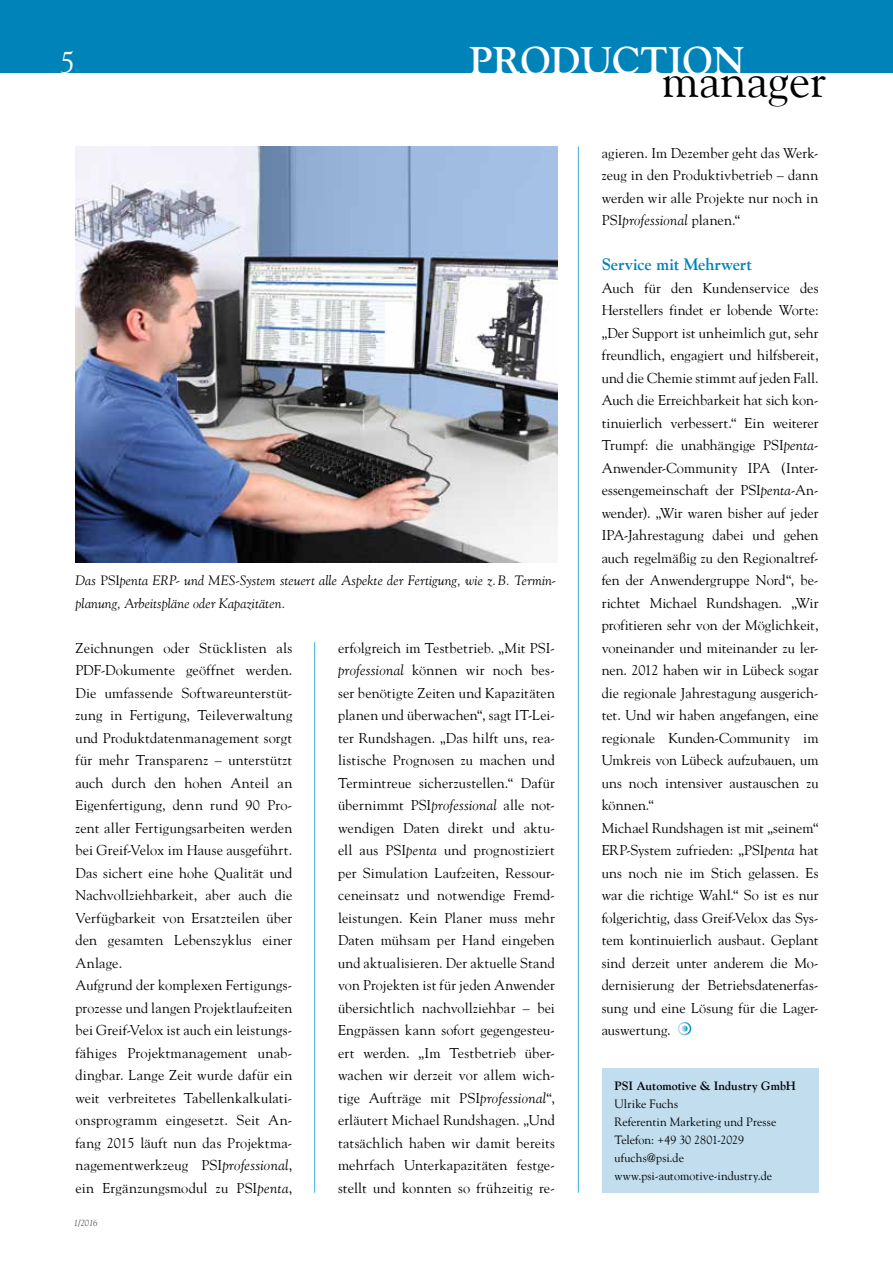
<style>
.page{position:relative;width:893px;height:1263px;background:#fff}
.page>*{position:absolute;margin:0;border:0;box-sizing:border-box;transform-origin:0 0}
.t1{font:47.7px "Goudy";color:#000}
.t2{font:700 38.4px "Goudy";color:#fff}
.t3{font:30px "Goudy";color:#fff}
.t4{font:700 16.5px "Goudy";letter-spacing:-.01em;color:#0083b8}
.t5{font:14.25px/22.5px "Goudy";letter-spacing:.005em;color:#000}
.t6{font:italic 13.5px/22.5px "Goudy";letter-spacing:.01em;color:#000}
.t7{font:12px/18px "Goudy";letter-spacing:.005em;color:#000}
.t8{font:700 12px "Goudy";color:#000}
.t9{font:italic 9px "Goudy";color:#565655}
.s1{font-style:normal}
.s2{font-style:italic}
</style>
<div class="page">
<div style="left:0;top:0;width:893px;height:72px;background:#0083b8"></div>
<div style="left:602px;top:1068px;width:217px;height:125px;background:#c1ddee"></div>
<hr style="left:578px;top:147px;width:1px;height:1046px;background:#40aad3">
<img style="left:75px;top:147px;width:482px;height:415px">
<div style="left:678px;top:1022px;width:13px;height:13px;border:2px solid #fff;border-radius:50%"></div>
<svg style="left:681px;top:1025px;width:7px;height:7px"></svg>
<hr style="left:314px;top:642px;width:1px;height:551px;background:#40aad3">
<h3 class="t3" style="left:60px;top:44px;width:16px">5</h3>
<h2 class="t2" style="left:469px;top:37px;width:277px">PRODUCTION</h2>
<h1 class="t1" style="left:662px;top:51px;width:166px">manager</h1>
<p class="t6" style="left:76px;top:569px;width:481px">Das <span class="s1">PSI</span>penta ERP- und MES-System steuert alle Aspekte der Fertigung, wie z.B. Termin&shy;planung, Arbeitspläne oder Kapazitäten.</p>
<p class="t5" style="left:75px;top:636px;width:218px">Zeichnungen oder Stücklisten als PDF-Dokumente geöffnet werden.<br>Die umfassende Softwareunterstüt&shy;zung in Fertigung, Teileverwaltung und Produktdatenmanagement sorgt für mehr Transparenz – unterstützt auch durch den hohen Anteil an Eigenfertigung, denn rund 90 Pro&shy;zent aller Fertigungsarbeiten werden bei Greif-Velox im Hause ausgeführt.<br>Das sichert eine hohe Qualität und Nachvollziehbarkeit, aber auch die Verfügbarkeit von Ersatzteilen über den gesamten Lebenszyklus einer Anlage.<br>Aufgrund der komplexen Fertigungs&shy;prozesse und langen Projektlaufzeiten bei Greif-Velox ist auch ein leistungs&shy;fähiges Projektmanagement unab&shy;dingbar. Lange Zeit wurde dafür ein weit verbreitetes Tabellenkalkulati&shy;onsprogramm eingesetzt. Seit An&shy;fang 2015 läuft nun das Projektma&shy;nagementwerkzeug PSI<span class="s2">professional</span>, ein Ergänzungsmodul zu PSI<span class="s2">penta</span>,</p>
<p class="t5" style="left:338px;top:636px;width:218px;text-align:justify">erfolgreich im Testbetrieb. „Mit PSI&shy;<span class="s2">professional</span> können wir noch bes&shy;ser benötigte Zeiten und Kapazitäten planen und überwachen“, sagt IT-Lei&shy;ter Rundshagen. „Das hilft uns, rea&shy;listische Prognosen zu machen und Termintreue sicherzustellen.“ Dafür übernimmt PSI<span class="s2">professional</span> alle not&shy;wendigen Daten direkt und aktu&shy;ell aus PSI<span class="s2">penta</span> und prognostiziert per Simulation Laufzeiten, Ressour&shy;ceneinsatz und notwendige Fremd&shy;leistungen. Kein Planer muss mehr Daten mühsam per Hand eingeben und aktualisieren. Der aktuelle Stand von Projekten ist für jeden Anwender übersichtlich nachvollziehbar – bei Engpässen kann sofort gegengesteu&shy;ert werden. „Im Testbetrieb über&shy;wachen wir derzeit vor allem wich&shy;tige Aufträge mit PSI<span class="s2">professional</span>“, erläutert Michael Rundshagen. „Und tatsächlich haben wir damit bereits mehrfach Unterkapazitäten festge&shy;stellt und konnten so frühzeitig re-</p>
<p class="t9" style="left:74px;top:1217px;width:25px">1/2016</p>
<p class="t5" style="left:602px;top:141px;width:218px;text-align:justify">agieren. Im Dezember geht das Werk&shy;zeug in den Produktivbetrieb – dann werden wir alle Projekte nur noch in PSI<span class="s2">professional</span> planen.“</p>
<p class="t4" style="left:602px;top:254px;width:152px">Service mit Mehrwert</p>
<p class="t5" style="left:602px;top:276px;width:218px">Auch für den Kundenservice des Herstellers findet er lobende Worte: „Der Support ist unheimlich gut, sehr freundlich, engagiert und hilfsbereit, und die Chemie stimmt auf jeden Fall.<br>Auch die Erreichbarkeit hat sich kon&shy;tinuierlich verbessert.“ Ein weiterer Trumpf: die unabhängige PSI<span class="s2">penta</span>-Anwender-Community IPA (Inter&shy;essengemeinschaft der PSI<span class="s2">penta</span>-An&shy;wender). „Wir waren bisher auf jeder IPA-Jahrestagung dabei und gehen auch regelmäßig zu den Regionaltref&shy;fen der Anwendergruppe Nord“, be&shy;richtet Michael Rundshagen. „Wir profitieren sehr von der Möglichkeit, voneinander und miteinander zu ler&shy;nen. 2012 haben wir in Lübeck sogar die regionale Jahrestagung ausgerich&shy;tet. Und wir haben angefangen, eine regionale Kunden-Community im Umkreis von Lübeck aufzubauen, um uns noch intensiver austauschen zu können.“<br>Michael Rundshagen ist mit „seinem“ ERP-System zufrieden: „PSI<span class="s2">penta</span> hat uns noch nie im Stich gelassen. Es war die richtige Wahl.“ So ist es nur folgerichtig, dass Greif-Velox das Sys&shy;tem kontinuierlich ausbaut. Geplant sind derzeit unter anderem die Mo&shy;dernisierung der Betriebsdatenerfas&shy;sung und eine Lösung für die Lager&shy;auswertung.</p>
<p class="t8" style="left:614px;top:1078px;width:183px">PSI Automotive &amp; Industry GmbH</p>
<p class="t7" style="left:614px;top:1094px;width:163px">Ulrike Fuchs<br>Referentin Marketing und Presse<br>Telefon: +49 30 2801-2029 ufuchs@psi.de www.psi-automotive-industry.de</p>
</div>
